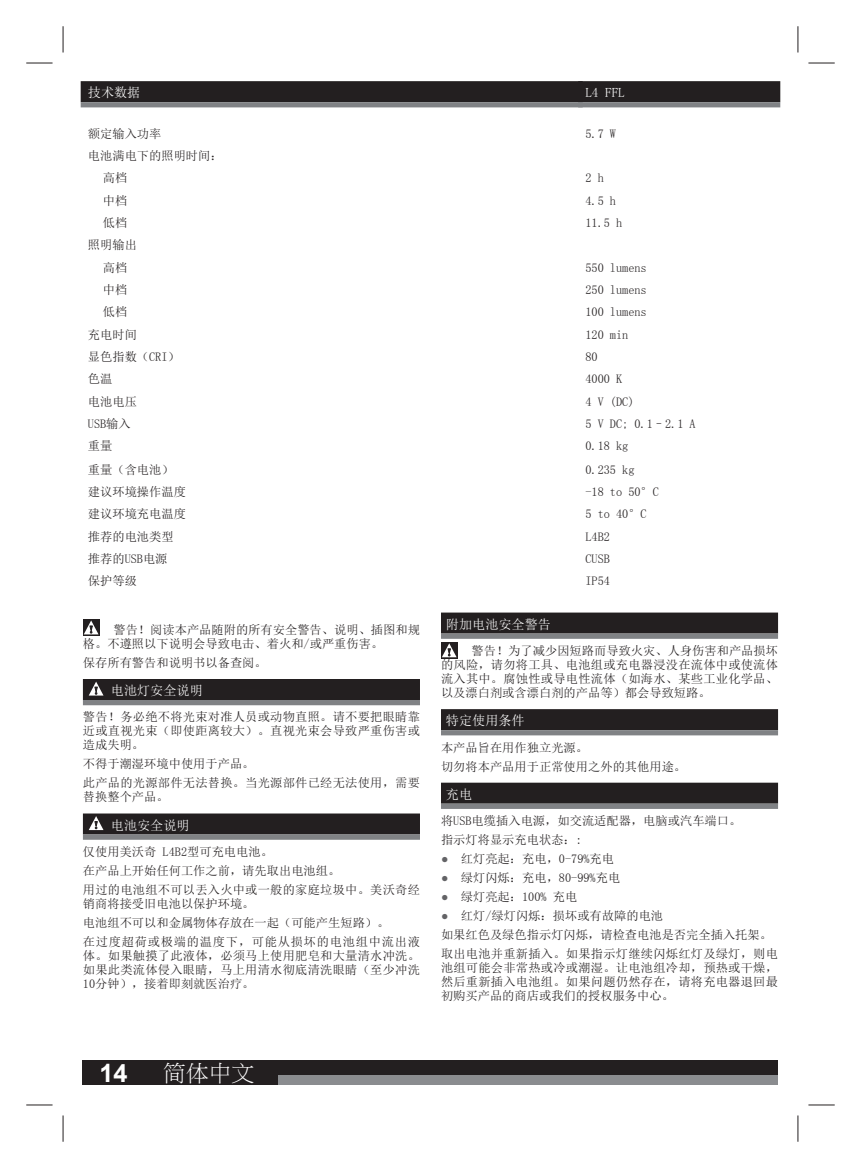
<style>
.page{position:relative;width:861px;height:1168px;background:#fff}
.page>*{position:absolute;margin:0;border:0;box-sizing:border-box;transform-origin:0 0}
.t1{font:700 25.38px "Arial";color:#fff}
.t2{font:22.75px "P Ming Li U";color:#fff}
.t3{font:13.12px "Sim Sun";color:#fff}
.t4{font:12.25px/14px "Sim Sun";color:#231f20}
.t5{font:12.25px/18.9px "Sim Sun";letter-spacing:.02em;color:#231f20}
.s1{font-family:"Arial";color:#636366}
</style>
<div class="page">
<div style="left:83px;top:1060px;width:694px;height:25px;background:#231f20"></div>
<div style="left:278px;top:1075px;width:499px;height:10px;background:#8a8c8f"></div>
<div style="left:81px;top:81px;width:501px;height:21px;background:#231f20"></div>
<div style="left:81px;top:102px;width:501px;height:5px;background:#808285"></div>
<div style="left:578px;top:81px;width:202px;height:21px;background:#231f20"></div>
<div style="left:578px;top:102px;width:202px;height:5px;background:#808285"></div>
<div style="left:83px;top:679px;width:337px;height:21px;background:#231f20"></div>
<div style="left:83px;top:700px;width:337px;height:5px;background:#808285"></div>
<div style="left:83px;top:813px;width:337px;height:21px;background:#231f20"></div>
<div style="left:83px;top:834px;width:337px;height:6px;background:#808285"></div>
<div style="left:83px;top:619px;width:16px;height:17px;background:#848282"></div>
<svg style="left:84px;top:620px;width:14px;height:14px"></svg>
<div style="left:88px;top:680px;width:16px;height:17px;background:#a09e9e"></div>
<svg style="left:89px;top:681px;width:14px;height:14px"></svg>
<svg style="left:88px;top:829px;width:16px;height:2px"></svg>
<svg style="left:89px;top:816px;width:14px;height:14px"></svg>
<div style="left:441px;top:612px;width:336px;height:21px;background:#231f20"></div>
<div style="left:441px;top:633px;width:336px;height:6px;background:#808285"></div>
<div style="left:441px;top:709px;width:336px;height:21px;background:#231f20"></div>
<div style="left:441px;top:730px;width:336px;height:5px;background:#808285"></div>
<div style="left:441px;top:782px;width:336px;height:21px;background:#231f20"></div>
<div style="left:441px;top:803px;width:336px;height:6px;background:#808285"></div>
<svg style="left:441px;top:642px;width:16px;height:16px"></svg>
<svg style="left:441px;top:643px;width:15px;height:14px"></svg>
<svg style="left:26px;top:63px;width:26px;height:1px"></svg>
<svg style="left:808px;top:63px;width:26px;height:1px"></svg>
<svg style="left:26px;top:1104px;width:26px;height:1px"></svg>
<svg style="left:808px;top:1104px;width:26px;height:1px"></svg>
<svg style="left:63px;top:26px;width:1px;height:26px"></svg>
<svg style="left:63px;top:1115px;width:1px;height:26px"></svg>
<svg style="left:797px;top:26px;width:1px;height:26px"></svg>
<svg style="left:797px;top:1115px;width:1px;height:26px"></svg>
<p class="t3" style="left:88px;top:86px;width:54px">技术数据</p>
<p class="t3" style="left:585px;top:86px;width:41px">L4 FFL</p>
<p class="t4" style="left:88px;top:126px;width:75px">额定输入功率</p>
<p class="t4" style="left:585px;top:126px;width:32px">5.7 W</p>
<p class="t4" style="left:103px;top:144px;width:121px;line-height:22.4px;text-indent:-15px">电池满电下的照明时间：高档</p>
<p class="t4" style="left:585px;top:171px;width:20px">2 h</p>
<p class="t4" style="left:103px;top:193px;width:26px">中档</p>
<p class="t4" style="left:585px;top:193px;width:32px">4.5 h</p>
<p class="t4" style="left:103px;top:216px;width:26px">低档</p>
<p class="t4" style="left:585px;top:216px;width:38px">11.5 h</p>
<p class="t4" style="left:88px;top:234px;width:51px;line-height:22.4px;text-align:center">照明输出高档</p>
<p class="t4" style="left:585px;top:260px;width:63px">550 lumens</p>
<p class="t4" style="left:103px;top:283px;width:26px">中档</p>
<p class="t4" style="left:585px;top:283px;width:63px">250 lumens</p>
<p class="t4" style="left:103px;top:305px;width:26px">低档</p>
<p class="t4" style="left:585px;top:305px;width:63px">100 lumens</p>
<p class="t4" style="left:88px;top:327px;width:51px">充电时间</p>
<p class="t4" style="left:585px;top:327px;width:44px">120 min</p>
<p class="t4" style="left:88px;top:350px;width:93px">显色指数（CRI）</p>
<p class="t4" style="left:585px;top:350px;width:14px">80</p>
<p class="t4" style="left:88px;top:372px;width:26px">色温</p>
<p class="t4" style="left:585px;top:372px;width:38px">4000 K</p>
<p class="t4" style="left:88px;top:394px;width:51px">电池电压</p>
<p class="t4" style="left:585px;top:394px;width:50px">4 V (DC)</p>
<p class="t4" style="left:88px;top:416px;width:44px">USB输入</p>
<p class="t4" style="left:585px;top:416px;width:112px">5 V DC; 0.1–2.1 A</p>
<p class="t4" style="left:88px;top:439px;width:26px">重量</p>
<p class="t4" style="left:585px;top:439px;width:44px">0.18 kg</p>
<p class="t4" style="left:88px;top:462px;width:87px">重量（含电池）</p>
<p class="t4" style="left:585px;top:462px;width:50px">0.235 kg</p>
<p class="t4" style="left:88px;top:484px;width:100px">建议环境操作温度</p>
<p class="t4" style="left:585px;top:484px;width:75px">-18 to 50°C</p>
<p class="t4" style="left:88px;top:507px;width:100px">建议环境充电温度</p>
<p class="t4" style="left:585px;top:507px;width:63px">5 to 40°C</p>
<p class="t4" style="left:88px;top:529px;width:87px">推荐的电池类型</p>
<p class="t4" style="left:585px;top:529px;width:26px">L4B2</p>
<p class="t4" style="left:88px;top:551px;width:81px">推荐的USB电源</p>
<p class="t4" style="left:585px;top:551px;width:26px">CUSB</p>
<p class="t4" style="left:88px;top:574px;width:51px">保护等级</p>
<p class="t4" style="left:585px;top:574px;width:26px">IP54</p>
<p class="t4" style="left:83px;top:622px;width:338px;text-indent:30px">警告！阅读本产品随附的所有安全警告、说明、插图和规格。不遵照以下说明会导致电击、着火和/或严重伤害。</p>
<p class="t4" style="left:83px;top:655px;width:185px">保存所有警告和说明书以备查阅。</p>
<p class="t3" style="left:111px;top:684px;width:93px">电池灯安全说明</p>
<p class="t4" style="left:83px;top:710px;width:338px;text-align:justify">警告！务必绝不将光束对准人员或动物直照。请不要把眼睛靠近或直视光束（即使距离较大）。直视光束会导致严重伤害或造成失明。</p>
<p class="t5" style="left:83px;top:754px;width:338px">不得于潮湿环境中使用于产品。<br>此产品的光源部件无法替换。当光源部件已经无法使用，需要</p>
<p class="t4" style="left:83px;top:790px;width:87px">替换整个产品。</p>
<p class="t3" style="left:111px;top:818px;width:80px">电池安全说明</p>
<p class="t4" style="left:83px;top:842px;width:338px;line-height:18.9px">仅使用美沃奇 L4B2型可充电电池。<br>在产品上开始任何工作之前，请先取出电池组。<br>用过的电池组不可以丟入火中或一般的家庭垃圾中。美沃奇经</p>
<p class="t4" style="left:83px;top:894px;width:338px;line-height:18.9px">销商将接受旧电池以保护环境。<br>电池组不可以和金属物体存放在一起（可能产生短路）。<br>在过度超荷或极端的温度下，可能从损坏的电池组中流出液</p>
<p class="t4" style="left:83px;top:948px;width:338px;text-align:justify">体。如果触摸了此液体，必须马上使用肥皂和大量清水冲洗。如果此类流体侵入眼睛，马上用清水彻底清洗眼睛（至少冲洗10分钟），接着即刻就医治疗。</p>
<p class="t3" style="left:446px;top:617px;width:107px">附加电池安全警告</p>
<p class="t4" style="left:441px;top:643px;width:338px;text-align:justify;text-indent:30px">警告！为了减少因短路而导致火灾、人身伤害和产品损坏的风险，请勿将工具、电池组或充电器浸没在流体中或使流体流入其中。腐蚀性或导电性流体（如海水、某些工业化学品、以及漂白剂或含漂白剂的产品等）都会导致短路。</p>
<p class="t3" style="left:446px;top:714px;width:80px">特定使用条件</p>
<p class="t4" style="left:441px;top:738px;width:246px;line-height:18.9px">本产品旨在用作独立光源。<br>切勿将本产品用于正常使用之外的其他用途。</p>
<p class="t3" style="left:446px;top:787px;width:28px">充电</p>
<p class="t4" style="left:441px;top:811px;width:302px;line-height:18.9px">将USB电缆插入电源，如交流适配器，电脑或汽车端口。指示灯将显示充电状态：:</p>
<p class="t4" style="left:441px;top:851px;width:174px"><span class="s1">●</span> 红灯亮起：充电，0-79%充电</p>
<p class="t4" style="left:441px;top:870px;width:181px"><span class="s1">●</span> 绿灯闪烁：充电，80-99%充电</p>
<p class="t4" style="left:441px;top:889px;width:138px"><span class="s1">●</span> 绿灯亮起：100% 充电</p>
<p class="t4" style="left:441px;top:906px;width:338px;line-height:18.9px"><span class="s1">●</span> 红灯/绿灯闪烁：损坏或有故障的电池<br>如果红色及绿色指示灯闪烁，请检查电池是否完全插入托架。取出电池并重新插入。如果指示灯继续闪烁红灯及绿灯，则电</p>
<p class="t4" style="left:441px;top:960px;width:338px;text-align:justify">池组可能会非常热或冷或潮湿。让电池组冷却，预热或干燥，然后重新插入电池组。如果问题仍然存在，请将充电器退回最初购买产品的商店或我们的授权服务中心。</p>
<h1 class="t1" style="left:99px;top:1063px;width:30px">14</h1>
<h2 class="t2" style="left:163px;top:1061px;width:92px">简体中文</h2>
</div>
